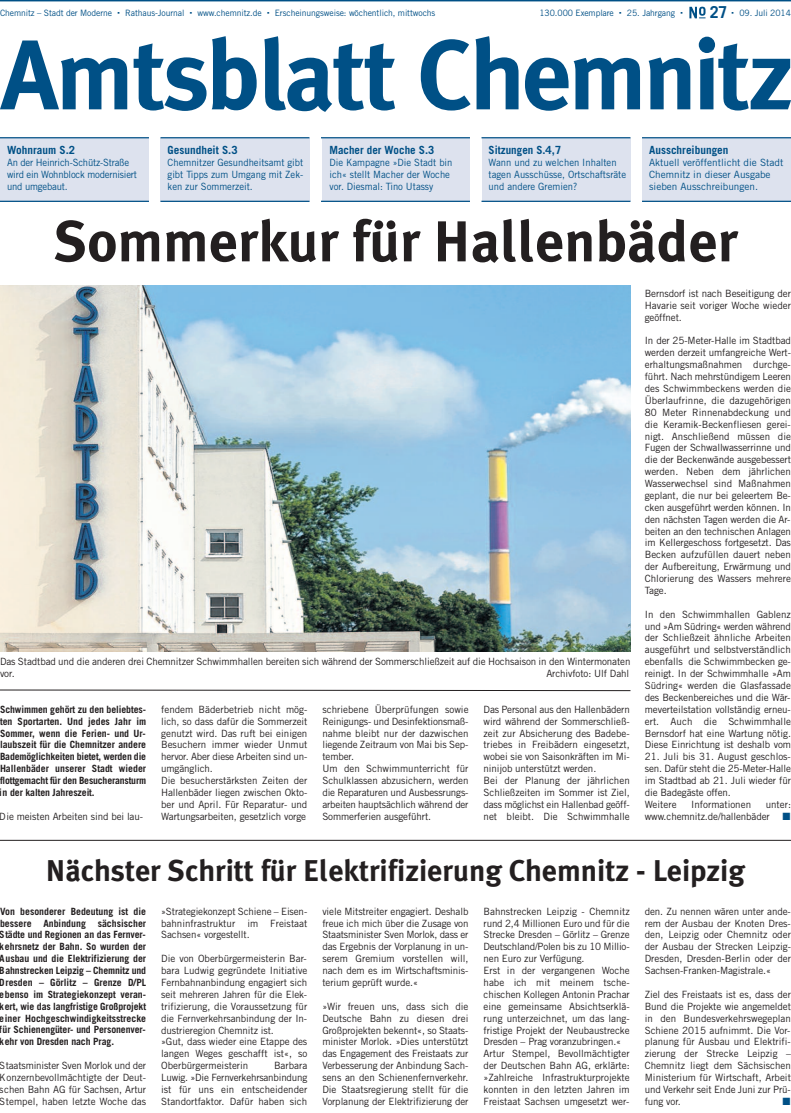
<style>
.page{position:relative;width:791px;height:1113px;background:#fff}
.page>*{position:absolute;margin:0;border:0;box-sizing:border-box;transform-origin:0 0}
.t1{font:700 57.5px "Meta Plus";color:#231f20}
.t2{font:700 30px "Meta Plus";color:#231f20}
.t3{font:700 11.25px "Trade Gothic LT Std";color:#005086}
.t4{font:10px/11.9px "Trade Gothic LT Std";letter-spacing:-.01em;color:#231f20;text-align:justify}
.t5{font:700 10px/11.9px "Trade Gothic LT Std";letter-spacing:-.01em;color:#231f20;text-align:justify}
.t6{font:10px/11.9px "Trade Gothic LT Std";color:#005086;scale:.95 1}
.t7{font:10px/11.9px "Trade Gothic LT Std";color:#005086}
.t8{font:10px/11.9px "Trade Gothic LT Std";letter-spacing:-.02em;color:#005086;scale:.95 1}
.t9{font:8.75px "Trade Gothic LT Std";letter-spacing:-.01em;color:#005086}
.s1{font-weight:700;font-size:16.5px}
</style>
<div class="page">
<svg style="left:0;top:36px;width:790px;height:76px"></svg>
<div style="left:0;top:138px;width:149px;height:63px;background:#dde2ee"></div>
<div style="left:160px;top:138px;width:150px;height:63px;background:#dde2ee"></div>
<div style="left:322px;top:138px;width:147px;height:63px;background:#dde2ee"></div>
<div style="left:481px;top:138px;width:149px;height:63px;background:#dde2ee"></div>
<div style="left:641px;top:138px;width:149px;height:63px;background:#dde2ee"></div>
<hr style="left:160px;top:201px;width:149px;height:1px;background:#005086">
<hr style="left:481px;top:201px;width:149px;height:1px;background:#005086">
<hr style="left:641px;top:201px;width:149px;height:1px;background:#005086">
<hr style="left:0;top:137px;width:149px;height:1px;background:#005086">
<hr style="left:160px;top:137px;width:149px;height:1px;background:#005086">
<hr style="left:321px;top:137px;width:148px;height:1px;background:#005086">
<hr style="left:481px;top:137px;width:149px;height:1px;background:#005086">
<hr style="left:641px;top:137px;width:149px;height:1px;background:#005086">
<hr style="left:0;top:201px;width:149px;height:1px;background:#005086">
<hr style="left:321px;top:201px;width:148px;height:1px;background:#005086">
<svg style="left:689px;top:7px;width:16px;height:12px"></svg>
<hr style="left:0;top:0;width:790px;height:1px;background:#005086">
<hr style="left:0;top:840px;width:790px;height:1px;background:#231f20">
<img style="left:0;top:285px;width:630px;height:366px">
<svg style="left:0;top:689px;width:630px;height:2px"></svg>
<p class="t9" style="left:0;top:10px;width:113px">Chemnitz – Stadt der Moderne</p>
<p class="t9" style="left:125px;top:10px;width:61px">Rathaus-Journal</p>
<p class="t9" style="left:197px;top:10px;width:66px">www.chemnitz.de</p>
<p class="t9" style="left:275px;top:10px;width:162px">Erscheinungsweise: wöchentlich, mittwochs</p>
<p class="t9" style="left:539px;top:9px;width:76px">130.000 Exemplare</p>
<p class="t9" style="left:626px;top:9px;width:50px">25. Jahrgang</p>
<p class="t9" style="left:709px;top:9px;width:83px"><span class="s1">27</span> 09. Juli 2014</p>
<p class="t3" style="left:7px;top:146px;width:69px">Wohnraum S.2</p>
<p class="t8" style="left:7px;top:158px;width:138px">An der Heinrich-Schütz-Straße wird ein Wohnblock modernisiert und umgebaut.</p>
<p class="t3" style="left:167px;top:146px;width:72px">Gesundheit S.3</p>
<p class="t6" style="left:167px;top:158px;width:144px;text-align:justify">Chemnitzer Gesundheitsamt gibt gibt Tipps zum Umgang mit Zek&shy;ken zur Sommerzeit.</p>
<p class="t3" style="left:329px;top:146px;width:106px">Macher der Woche S.3</p>
<p class="t6" style="left:329px;top:158px;width:131px">Die Kampagne »Die Stadt bin ich« stellt Macher der Woche vor. Diesmal: Tino Utassy</p>
<p class="t3" style="left:488px;top:146px;width:74px">Sitzungen S.4,7</p>
<p class="t6" style="left:488px;top:158px;width:146px">Wann und zu welchen Inhalten tagen Ausschüsse, Ortschaftsräte und andere Gremien?</p>
<p class="t3" style="left:648px;top:146px;width:81px">Ausschreibungen</p>
<p class="t7" style="left:648px;top:158px;width:136px">Aktuell veröffentlicht die Stadt<br>Chemnitz in dieser Ausgabe sieben Ausschreibungen.</p>
<p class="t1" style="left:54px;top:208px;width:685px">Sommerkur für Hallenbäder</p>
<p class="t4" style="left:644px;top:288px;width:148px">Bernsdorf ist nach Beseitigung der Havarie seit voriger Woche wieder geöffnet.</p>
<p class="t4" style="left:644px;top:336px;width:148px">In der 25-Meter-Halle im Stadtbad werden derzeit umfangreiche Wert&shy;erhaltungsmaßnahmen durchge&shy;führt. Nach mehrstündigem Leeren des Schwimmbeckens werden die Überlaufrinne, die dazugehörigen 80 Meter Rinnenabdeckung und die Keramik-Beckenfliesen gerei&shy;nigt. Anschließend müssen die Fugen der Schwallwasserrinne und die der Beckenwände ausgebessert werden. Neben dem jährlichen Wasserwechsel sind Maßnahmen geplant, die nur bei geleertem Be&shy;cken ausgeführt werden können. In den nächsten Tagen werden die Ar&shy;beiten an den technischen Anlagen im Kellergeschoss fortgesetzt. Das Becken aufzufüllen dauert neben der Aufbereitung, Erwärmung und Chlorierung des Wassers mehrere Tage.</p>
<p class="t4" style="left:644px;top:609px;width:148px">In den Schwimmhallen Gablenz und »Am Südring« werden während der Schließzeit ähnliche Arbeiten ausgeführt und selbstverständlich ebenfalls die Schwimmbecken ge&shy;reinigt. In der Schwimmhalle »Am Südring« werden die Glasfassade des Beckenbereiches und die Wär&shy;meverteilstation vollständig erneu&shy;ert. Auch die Schwimmhalle Bernsdorf hat eine Wartung nötig.<br>Diese Einrichtung ist deshalb vom</p>
<p class="t4" style="left:644px;top:751px;width:148px;text-align:left">21. Juli bis 31. August geschlos&shy;sen. Dafür steht die 25-Meter-Halle im Stadtbad ab 21. Juli wieder für die Badegäste offen.<br>Weitere</p>
<p class="t4" style="left:0;top:656px;width:631px">Das Stadtbad und die anderen drei Chemnitzer Schwimmhallen bereiten sich während der Sommerschließzeit auf die Hochsaison in den Wintermonaten vor.</p>
<p class="t4" style="left:546px;top:668px;width:84px">Archivfoto: Ulf Dahl</p>
<p class="t4" style="left:161px;top:704px;width:148px;text-align:left">fendem Bäderbetrieb nicht mög&shy;lich, so dass dafür die Sommerzeit genutzt wird. Das ruft bei einigen<br>Besuchern immer wieder Unmut hervor. Aber diese Arbeiten sind un&shy;umgänglich.<br>Die besucherstärksten Zeiten der<br>Hallenbäder liegen zwischen Okto&shy;ber und April. Für Reparatur- und<br>Wartungsarbeiten, gesetzlich vorge</p>
<p class="t4" style="left:322px;top:704px;width:148px;text-align:left">schriebene Überprüfungen sowie<br>Reinigungs- und Desinfektionsmaß&shy;nahme bleibt nur der dazwischen liegende Zeitraum von Mai bis Sep&shy;tember.<br>Um den Schwimmunterricht für<br>Schulklassen abzusichern, werden die Reparaturen und Ausbessrungs&shy;arbeiten hauptsächlich während der<br>Sommerferien ausgeführt.</p>
<p class="t4" style="left:483px;top:704px;width:148px;text-align:left">Das Personal aus den Hallenbädern wird während der Sommerschließ&shy;zeit zur Absicherung des Badebe&shy;triebes in Freibädern eingesetzt, wobei sie von Saisonkräften im Mi&shy;ninijob unterstützt werden.<br>Bei der Planung der jährlichen Schließzeiten im Sommer ist Ziel, dass möglichst ein Hallenbad geöff&shy;net bleibt. Die Schwimmhalle</p>
<p class="t5" style="left:0;top:704px;width:148px">Schwimmen gehört zu den beliebtes&shy;ten Sportarten. Und jedes Jahr im Sommer, wenn die Ferien- und Ur&shy;laubszeit für die Chemnitzer andere Bademöglichkeiten bietet, werden die Hallenbäder unserer Stadt wieder flottgemacht für den Besucheransturm in der kalten Jahreszeit.</p>
<p class="t4" style="left:0;top:811px;width:144px">Die meisten Arbeiten sind bei lau-</p>
<p class="t4" style="left:690px;top:799px;width:61px">Informationen</p>
<p class="t4" style="left:644px;top:799px;width:148px;text-indent:121px">unter: www.chemnitz.de/hallenbäder</p>
<p class="t2" style="left:46px;top:853px;width:700px">Nächster Schritt für Elektrifizierung Chemnitz - Leipzig</p>
<p class="t5" style="left:0;top:906px;width:148px">Von besonderer Bedeutung ist die bessere Anbindung sächsischer Städte und Regionen an das Fernver&shy;kehrsnetz der Bahn. So wurden der Ausbau und die Elektrifizierung der Bahnstrecken Leipzig – Chemnitz und Dresden – Görlitz – Grenze D/PL ebenso im Strategiekonzept veran&shy;kert, wie das langfristige Großprojekt einer Hochgeschwindigkeitsstrecke für Schienengüter- und Personenver&shy;kehr von Dresden nach Prag.</p>
<p class="t4" style="left:0;top:1060px;width:148px">Staatsminister Sven Morlok und der Konzernbevollmächtigte der Deut&shy;schen Bahn AG für Sachsen, Artur Stempel, haben letzte Woche das</p>
<p class="t4" style="left:161px;top:906px;width:148px">»Strategiekonzept Schiene – Eisen&shy;bahninfrastruktur im Freistaat Sachsen« vorgestellt.</p>
<p class="t4" style="left:161px;top:953px;width:148px;text-align:left">Die von Oberbürgermeisterin Bar&shy;bara Ludwig gegründete Initiative<br>Fernbahnanbindung engagiert sich seit mehreren Jahren für die Elek&shy;trifizierung, die Voraussetzung für die Fernverkehrsanbindung der In&shy;dustrieregion Chemnitz ist.<br>»Gut, dass wieder eine Etappe des langen Weges geschafft ist«, so<br>Oberbürgermeisterin</p>
<p class="t4" style="left:322px;top:906px;width:148px">viele Mitstreiter engagiert. Deshalb freue ich mich über die Zusage von Staatsminister Sven Morlok, dass er das Ergebnis der Vorplanung in un&shy;serem Gremium vorstellen will, nach dem es im Wirtschaftsminis&shy;terium geprüft wurde.«</p>
<p class="t4" style="left:322px;top:1001px;width:148px">»Wir freuen uns, dass sich die Deutsche Bahn zu diesen drei Großprojekten bekennt«, so Staats&shy;minister Morlok. »Dies unterstützt das Engagement des Freistaats zur Verbesserung der Anbindung Sach&shy;sens an den Schienenfernverkehr.<br>Die Staatsregierung stellt für die Vorplanung der Elektrifizierung der</p>
<p class="t4" style="left:483px;top:906px;width:148px;text-align:left">Bahnstrecken Leipzig - Chemnitz rund 2,4 Millionen Euro und für die<br>Strecke Dresden – Görlitz – Grenze<br>Deutschland/Polen bis zu 10 Millio&shy;nen Euro zur Verfügung.<br>Erst in der vergangenen Woche habe ich mit meinem tsche&shy;chischen Kollegen Antonin Prachar eine gemeinsame Absichtserklä&shy;rung unterzeichnet, um das lang&shy;fristige Projekt der Neubaustrecke<br>Dresden – Prag voranzubringen.«<br>Artur Stempel, Bevollmächtigter der Deutschen Bahn AG, erklärte: »Zahlreiche Infrastrukturprojekte konnten in den letzten Jahren im<br>Freistaat Sachsen umgesetzt wer-</p>
<p class="t4" style="left:644px;top:906px;width:148px">den. Zu nennen wären unter ande&shy;rem der Ausbau der Knoten Dres&shy;den, Leipzig oder Chemnitz oder der Ausbau der Strecken Leipzig-Dresden, Dresden-Berlin oder der Sachsen-Franken-Magistrale.«</p>
<p class="t4" style="left:644px;top:989px;width:148px">Ziel des Freistaats ist es, dass der Bund die Projekte wie angemeldet in den Bundesverkehrswegeplan Schiene 2015 aufnimmt. Die Vor&shy;planung für Ausbau und Elektrifi&shy;zierung der Strecke Leipzig – Chemnitz liegt dem Sächsischen Ministerium für Wirtschaft, Arbeit und Verkehr seit Ende Juni zur Prü&shy;fung vor.</p>
<p class="t4" style="left:161px;top:1060px;width:148px;text-indent:113px">Barbara Luwig. »Die Fernverkehrsanbindung ist für uns ein entscheidender Standortfaktor. Dafür haben sich</p>
</div>
